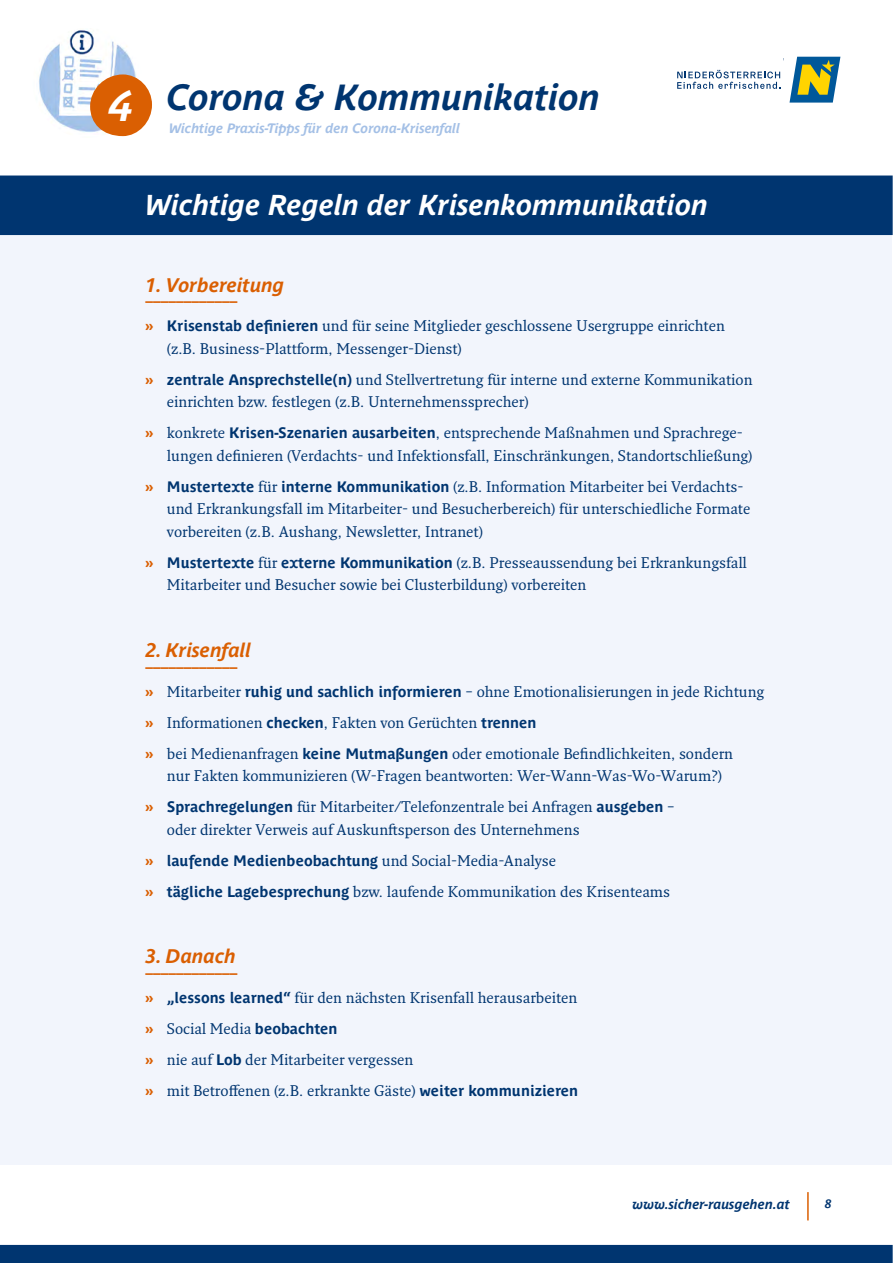
<style>
.page{position:relative;width:893px;height:1263px;background:#fff}
.page>*{position:absolute;margin:0;border:0;box-sizing:border-box;transform-origin:0 0}
.Fließtext_Fresco{font:italic 700 42.6px "Parisine NOE";color:#fff}
.Fließtext_Fresco-2{font:italic 700 36px "Parisine NOE";color:#003570}
.Fließtext_Fresco-3{font:italic 700 28.5px "Parisine NOE";color:#fff}
.Fließtext_Fresco_Auf{font:italic 700 19.5px "Parisine NOE";color:#da5f02}
.Fließtext_Fresco_Auf-2{font:15px/22.5px "Fresco Pro";color:#003570}
.Fließtext_Fresco_Auf-3{font:700 15px "Parisine NOE";color:#003570}
.Fließtext_Fresco_Auf-4{font:700 15px "Parisine NOE";color:#da5f02}
.Fließtext_Fresco-4{font:italic 700 13.5px "Parisine NOE";color:#a4c0e6}
.Fließtext_Fresco-5{font:italic 700 13.5px "Parisine NOE";color:#003570}
.Fließtext_Fresco-6{font:italic 700 12px "Parisine NOE";color:#003570}
.s1{font-family:"Parisine NOE";font-weight:700;color:#da5f02}
.s2{font-family:"Parisine NOE";font-weight:700}
.s3{color:#da5f02}
.s4{font-family:"Fresco Pro";font-weight:400}
</style>
<div class="page">
<div style="left:0;top:180px;width:892px;height:985px;background:#f2f5fc"></div>
<div style="left:0;top:1245px;width:893px;height:18px;background:#003570"></div>
<hr style="left:807px;top:1192px;width:2px;height:28px;background:#da5f02">
<div style="left:0;top:175px;width:893px;height:60px;background:#003570"></div>
<img style="left:33px;top:28px;width:109px;height:110px;border-radius:55px">
<div style="left:90px;top:74px;width:62px;height:62px;background:#da5f02;border-radius:30px"></div>
<svg style="left:677px;top:70px;width:103px;height:19px"></svg>
<svg style="left:789px;top:57px;width:51px;height:46px;background:#76987b"></svg>
<p class="Fließtext_Fresco" style="left:109px;top:75px;width:25px">4</p>
<p class="Fließtext_Fresco-2" style="left:167px;top:71px;width:435px">Corona &amp; Kommunikation</p>
<p class="Fließtext_Fresco-4" style="left:169px;top:119px;width:292px">Wichtige Praxis-Tipps für den Corona-Krisenfall</p>
<p class="Fließtext_Fresco-3" style="left:146px;top:184px;width:564px">Wichtige Regeln der Krisenkommunikation</p>
<p class="Fließtext_Fresco_Auf" style="left:146px;top:271px;width:140px">1. Vorbereitung</p>
<p class="Fließtext_Fresco_Auf-4" style="left:146px;top:284px;width:93px">____________</p>
<p class="Fließtext_Fresco_Auf-2" style="left:167px;top:314px;width:559px;text-indent:-21px"><span class="s1">»</span> <span class="s2">Krisenstab definieren</span> und für seine Mitglieder geschlossene Usergruppe einrichten (z.B. Business-Plattform, Messenger-Dienst)</p>
<p class="Fließtext_Fresco_Auf-2" style="left:167px;top:368px;width:587px;text-indent:-21px"><span class="s1">»</span> <span class="s2">zentrale Ansprechstelle(n)</span> und Stellvertretung für interne und externe Kommunikation einrichten bzw. festlegen (z.B. Unternehmenssprecher)</p>
<p class="Fließtext_Fresco_Auf-2" style="left:167px;top:421px;width:587px;text-indent:-21px"><span class="s1">»</span> konkrete <span class="s2">Krisen-Szenarien ausarbeiten</span>, entsprechende Maßnahmen und Sprachrege&shy;lungen definieren (Verdachts- und Infektionsfall, Einschränkungen, Standortschließung)</p>
<p class="Fließtext_Fresco_Auf-2" style="left:167px;top:475px;width:585px;text-indent:-21px"><span class="s1">»</span> <span class="s2">Mustertexte</span> für <span class="s2">interne Kommunikation</span> (z.B. Information Mitarbeiter bei Verdachts&shy;und Erkrankungsfall im Mitarbeiter- und Besucherbereich) für unterschiedliche Formate vorbereiten (z.B. Aushang, Newsletter, Intranet)</p>
<p class="Fließtext_Fresco_Auf-2" style="left:167px;top:551px;width:581px;text-indent:-21px"><span class="s1">»</span> <span class="s2">Mustertexte</span> für <span class="s2">externe Kommunikation</span> (z.B. Presseaussendung bei Erkrankungsfall<br>Mitarbeiter und Besucher sowie bei Clusterbildung) vorbereiten</p>
<p class="Fließtext_Fresco_Auf" style="left:146px;top:636px;width:107px">2. Krisenfall</p>
<p class="Fließtext_Fresco_Auf-4" style="left:146px;top:649px;width:93px">____________</p>
<p class="Fließtext_Fresco_Auf-2" style="left:146px;top:679px;width:620px"><span class="s1">»</span> Mitarbeiter <span class="s2">ruhig und sachlich informieren</span> – ohne Emotionalisierungen in jede Richtung</p>
<p class="Fließtext_Fresco_Auf-2" style="left:146px;top:710px;width:392px"><span class="s1">»</span> Informationen <span class="s2">checken</span>, Fakten von Gerüchten <span class="s2">trennen</span></p>
<p class="Fließtext_Fresco_Auf-2" style="left:167px;top:741px;width:568px;text-indent:-21px"><span class="s1">»</span> bei Medienanfragen <span class="s2">keine Mutmaßungen</span> oder emotionale Befindlichkeiten, sondern nur Fakten kommunizieren (W-Fragen beantworten: Wer-Wann-Was-Wo-Warum?)</p>
<p class="Fließtext_Fresco_Auf-2" style="left:167px;top:795px;width:509px;text-indent:-21px"><span class="s1">»</span> <span class="s2">Sprachregelungen</span> für Mitarbeiter/Telefonzentrale bei Anfragen <span class="s2">ausgeben</span> – oder direkter Verweis auf Auskunftsperson des Unternehmens</p>
<p class="Fließtext_Fresco_Auf-3" style="left:146px;top:849px;width:412px"><span class="s3">»</span> laufende Medienbeobachtung <span class="s4">und Social-Media-Analyse</span></p>
<p class="Fließtext_Fresco_Auf-2" style="left:146px;top:879px;width:526px"><span class="s1">»</span> <span class="s2">tägliche Lagebesprechung</span> bzw. laufende Kommunikation des Krisenteams</p>
<p class="Fließtext_Fresco_Auf" style="left:146px;top:942px;width:92px">3. Danach</p>
<p class="Fließtext_Fresco_Auf-4" style="left:146px;top:955px;width:93px">____________</p>
<p class="Fließtext_Fresco_Auf-2" style="left:146px;top:985px;width:433px"><span class="s1">»</span> <span class="s2">„lessons learned“</span> für den nächsten Krisenfall herausarbeiten</p>
<p class="Fließtext_Fresco_Auf-2" style="left:146px;top:1016px;width:193px"><span class="s1">»</span> Social Media <span class="s2">beobachten</span></p>
<p class="Fließtext_Fresco_Auf-2" style="left:146px;top:1048px;width:269px"><span class="s1">»</span> nie auf <span class="s2">Lob</span> der Mitarbeiter vergessen</p>
<p class="Fließtext_Fresco_Auf-2" style="left:146px;top:1079px;width:434px"><span class="s1">»</span> mit Betroffenen (z.B. erkrankte Gäste) <span class="s2">weiter kommunizieren</span></p>
<p class="Fließtext_Fresco-5" style="left:633px;top:1194px;width:159px">www.sicher-rausgehen.at</p>
<p class="Fließtext_Fresco-6" style="left:825px;top:1195px;width:8px">8</p>
</div>
